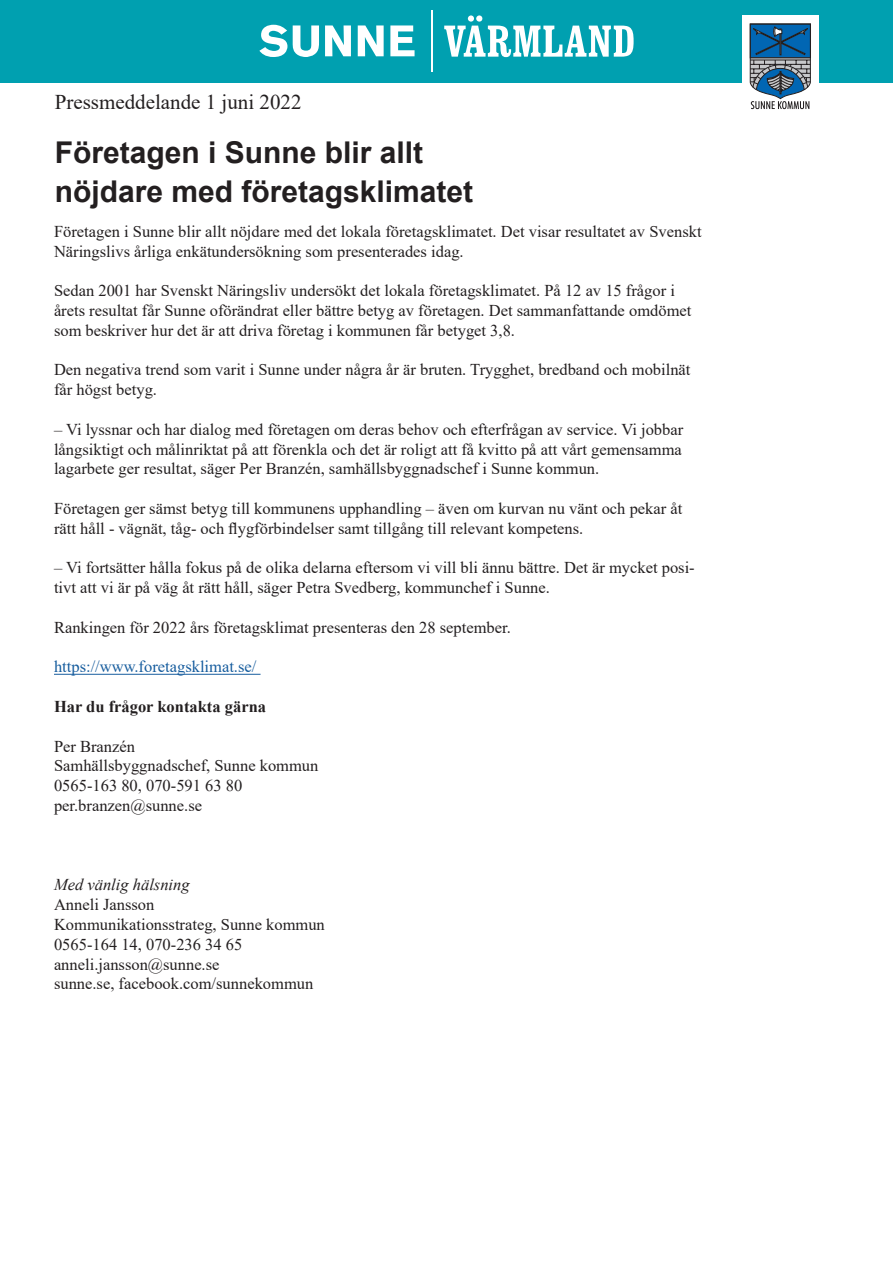
<style>
.page{position:relative;width:893px;height:1263px;background:#fff}
.page>*{position:absolute;margin:0;border:0;box-sizing:border-box;transform-origin:0 0}
.t1{font:700 30px/39px "Arial";color:#231f20}
.t2{font:21px "Times New Roman";color:#231f20}
.t3{font:16.5px/19.8px "Times New Roman";color:#231f20}
.t4{font:16.5px "Times New Roman";color:#175d9e}
.t5{font:italic 16.5px/19.8px "Times New Roman";color:#231f20}
.t6{font:700 16.5px "Times New Roman";color:#231f20}
.s1{font-style:normal}
</style>
<div class="page">
<div style="left:0;top:0;width:893px;height:82px;background:#00a0b0"></div>
<svg style="left:444px;top:15px;width:190px;height:42px"></svg>
<hr style="left:431px;top:10px;width:2px;height:61px;background:#fff">
<svg style="left:259px;top:25px;width:28px;height:32px"></svg>
<svg style="left:293px;top:25px;width:26px;height:32px"></svg>
<svg style="left:325px;top:25px;width:26px;height:31px"></svg>
<svg style="left:358px;top:25px;width:26px;height:31px"></svg>
<svg style="left:390px;top:25px;width:25px;height:31px"></svg>
<hr style="left:54px;top:674px;width:207px;height:1px;background:#175d9e">
<div style="left:742px;top:16px;width:77px;height:104px;background:#fff"></div>
<svg style="left:750px;top:23px;width:61px;height:86px;background:#517999"></svg>
<p class="t2" style="left:55px;top:88px;width:248px">Pressmeddelande 1 juni 2022</p>
<p class="t1" style="left:55px;top:134px;width:420px">Företagen i Sunne blir allt nöjdare med företagsklimatet</p>
<p class="t3" style="left:54px;top:221px;width:649px">Företagen i Sunne blir allt nöjdare med det lokala företagsklimatet. Det visar resultatet av Svenskt<br>Näringslivs årliga enkätundersökning som presenterades idag.</p>
<p class="t3" style="left:54px;top:280px;width:639px">Sedan 2001 har Svenskt Näringsliv undersökt det lokala företagsklimatet. På 12 av 15 frågor i årets resultat får Sunne oförändrat eller bättre betyg av företagen. Det sammanfattande omdömet som beskriver hur det är att driva företag i kommunen får betyget 3,8.</p>
<p class="t3" style="left:54px;top:359px;width:638px">Den negativa trend som varit i Sunne under några år är bruten. Trygghet, bredband och mobilnät får högst betyg.</p>
<p class="t3" style="left:54px;top:419px;width:631px;text-align:justify">– Vi lyssnar och har dialog med företagen om deras behov och efterfrågan av service. Vi jobbar långsiktigt och målinriktat på att förenkla och det är roligt att få kvitto på att vårt gemensamma lagarbete ger resultat, säger Per Branzén, samhällsbyggnadschef i Sunne kommun.</p>
<p class="t3" style="left:54px;top:498px;width:630px">Företagen ger sämst betyg till kommunens upphandling – även om kurvan nu vänt och pekar åt rätt håll - vägnät, tåg- och flygförbindelser samt tillgång till relevant kompetens.</p>
<p class="t3" style="left:54px;top:557px;width:642px">– Vi fortsätter hålla fokus på de olika delarna eftersom vi vill bli ännu bättre. Det är mycket posi&shy;tivt att vi är på väg åt rätt håll, säger Petra Svedberg, kommunchef i Sunne.</p>
<p class="t3" style="left:54px;top:617px;width:458px">Rankingen för 2022 års företagsklimat presenteras den 28 september.</p>
<p class="t4" style="left:54px;top:655px;width:204px">https://www.foretagsklimat.se/</p>
<p class="t6" style="left:54px;top:695px;width:214px">Har du frågor kontakta gärna</p>
<p class="t3" style="left:54px;top:736px;width:266px">Per Branzén<br>Samhällsbyggnadschef, Sunne kommun</p>
<p class="t3" style="left:54px;top:775px;width:190px">0565-163 80, 070-591 63 80</p>
<p class="t3" style="left:54px;top:795px;width:150px">per.branzen@sunne.se</p>
<p class="t5" style="left:54px;top:874px;width:137px">Med vänlig hälsning<br><span class="s1">Anneli Jansson</span></p>
<p class="t3" style="left:54px;top:914px;width:272px">Kommunikationsstrateg, Sunne kommun</p>
<p class="t3" style="left:54px;top:934px;width:190px">0565-164 14, 070-236 34 65</p>
<p class="t3" style="left:54px;top:953px;width:167px">anneli.jansson@sunne.se</p>
<p class="t3" style="left:54px;top:973px;width:261px">sunne.se, facebook.com/sunnekommun</p>
</div>
